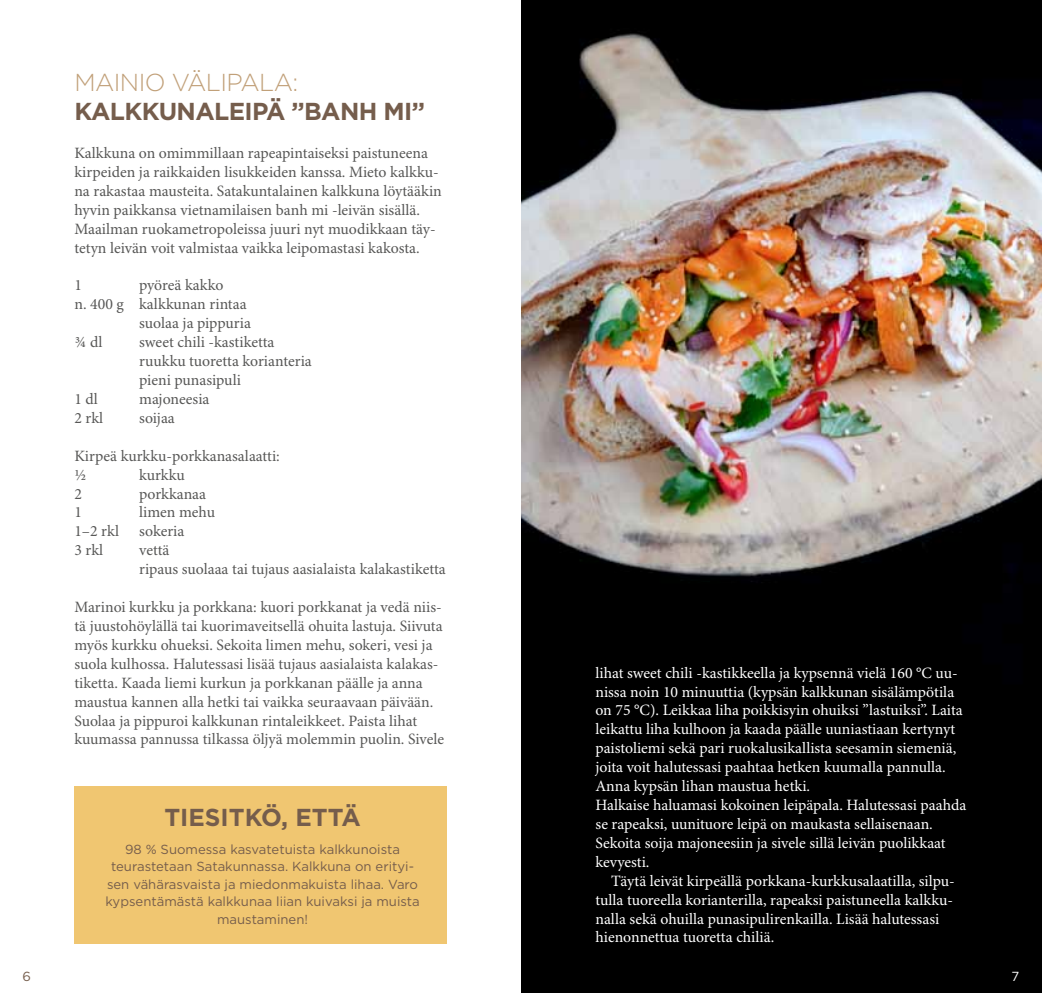
<style>
.page{position:relative;width:1042px;height:993px;background:#fff}
.page>*{position:absolute;margin:0;border:0;box-sizing:border-box;transform-origin:0 0}
.t1{font:700 24.5px "Gotham";letter-spacing:-.025em;color:#755d4c}
.t2{font:300 24.5px "Gotham";letter-spacing:-.025em;color:#c1a079}
.t3{font:700 24.5px "Gotham";color:#755d4c}
.t4{font:15.75px/18.9px "Minion Pro";color:#575756}
.t5{font:15.75px/18.9px "Minion Pro";color:#fff}
.t6{font:13.12px/17.5px "Gotham";color:#755d4c;text-align:center}
.t7{font:13.12px "Gotham";color:#fff}
</style>
<div class="page">
<div style="left:521px;top:0;width:521px;height:992px;background:#000"></div>
<img style="left:521px;top:33px;width:521px;height:549px">
<div style="left:74px;top:785px;width:372px;height:158px;background:#f0c671"></div>
<h1 class="t2" style="left:74px;top:67px;width:225px">MAINIO VÄLIPALA:</h1>
<h1 class="t1" style="left:74px;top:95px;width:352px">KALKKUNALEIPÄ ”BANH MI”</h1>
<p class="t4" style="left:74px;top:144px;width:369px">Kalkkuna on omimmillaan rapeapintaiseksi paistuneena kirpeiden ja raikkaiden lisukkeiden kanssa. Mieto kalkku&shy;na rakastaa mausteita. Satakuntalainen kalkkuna löytääkin hyvin paikkansa vietnamilaisen banh mi -leivän sisällä.<br>Maailman ruokametropoleissa juuri nyt muodikkaan täy&shy;tetyn leivän voit valmistaa vaikka leipomastasi kakosta.</p>
<p class="t4" style="left:74px;top:276px;width:9px">1</p>
<p class="t4" style="left:139px;top:276px;width:86px">pyöreä kakko</p>
<p class="t4" style="left:74px;top:295px;width:174px">n. 400 g kalkkunan rintaa</p>
<p class="t4" style="left:139px;top:314px;width:113px">suolaa ja pippuria</p>
<p class="t4" style="left:74px;top:333px;width:29px">¾ dl</p>
<p class="t4" style="left:139px;top:333px;width:174px">sweet chili -kastiketta ruukku tuoretta korianteria pieni punasipuli</p>
<p class="t4" style="left:74px;top:390px;width:25px">1 dl</p>
<p class="t4" style="left:139px;top:390px;width:72px">majoneesia</p>
<p class="t4" style="left:74px;top:409px;width:30px">2 rkl</p>
<p class="t4" style="left:139px;top:409px;width:37px">soijaa</p>
<p class="t4" style="left:74px;top:446px;width:207px">Kirpeä kurkku-porkkanasalaatti: ½</p>
<p class="t4" style="left:139px;top:465px;width:47px">kurkku</p>
<p class="t4" style="left:74px;top:484px;width:9px">2</p>
<p class="t4" style="left:139px;top:484px;width:68px">porkkanaa</p>
<p class="t4" style="left:74px;top:503px;width:9px">1</p>
<p class="t4" style="left:139px;top:503px;width:77px">limen mehu</p>
<p class="t4" style="left:74px;top:522px;width:46px">1–2 rkl</p>
<p class="t4" style="left:139px;top:522px;width:47px">sokeria</p>
<p class="t4" style="left:74px;top:541px;width:30px">3 rkl</p>
<p class="t4" style="left:139px;top:541px;width:308px">vettä<br>ripaus suolaaa tai tujaus aasialaista kalakastiketta</p>
<p class="t4" style="left:74px;top:598px;width:371px">Marinoi kurkku ja porkkana: kuori porkkanat ja vedä niis&shy;tä juustohöylällä tai kuorimaveitsellä ohuita lastuja. Siivuta myös kurkku ohueksi. Sekoita limen mehu, sokeri, vesi ja suola kulhossa. Halutessasi lisää tujaus aasialaista kalakas&shy;tiketta. Kaada liemi kurkun ja porkkanan päälle ja anna maustua kannen alla hetki tai vaikka seuraavaan päivään.<br>Suolaa ja pippuroi kalkkunan rintaleikkeet. Paista lihat kuumassa pannussa tilkassa öljyä molemmin puolin. Sivele</p>
<h1 class="t3" style="left:164px;top:800px;width:198px">TIESITKÖ, ETTÄ</h1>
<p class="t6" style="left:105px;top:839px;width:316px">98 % Suomessa kasvatetuista kalkkunoista teurastetaan Satakunnassa. Kalkkuna on erityi&shy;sen vähärasvaista ja miedonmakuista lihaa. Varo kypsentämästä kalkkunaa liian kuivaksi ja muista maustaminen!</p>
<p class="t5" style="left:595px;top:663px;width:372px">lihat sweet chili -kastikkeella ja kypsennä vielä 160 °C uu&shy;nissa noin 10 minuuttia (kypsän kalkkunan sisälämpötila on 75 °C). Leikkaa liha poikkisyin ohuiksi ”lastuiksi”. Laita leikattu liha kulhoon ja kaada päälle uuniastiaan kertynyt paistoliemi sekä pari ruokalusikallista seesamin siemeniä, joita voit halutessasi paahtaa hetken kuumalla pannulla.<br>Anna kypsän lihan maustua hetki.<br>Halkaise haluamasi kokoinen leipäpala. Halutessasi paahda se rapeaksi, uunituore leipä on maukasta sellaisenaan.<br>Sekoita soija majoneesiin ja sivele sillä leivän puolikkaat kevyesti.</p>
<p class="t5" style="left:595px;top:871px;width:361px;text-indent:16px">Täytä leivät kirpeällä porkkana-kurkkusalaatilla, silpu&shy;tulla tuoreella korianterilla, rapeaksi paistuneella kalkku&shy;nalla sekä ohuilla punasipulirenkailla. Lisää halutessasi hienonnettua tuoretta chiliä.</p>
<p class="t6" style="left:22px;top:967px;width:10px">6</p>
<p class="t7" style="left:1011px;top:967px;width:9px">7</p>
</div>
